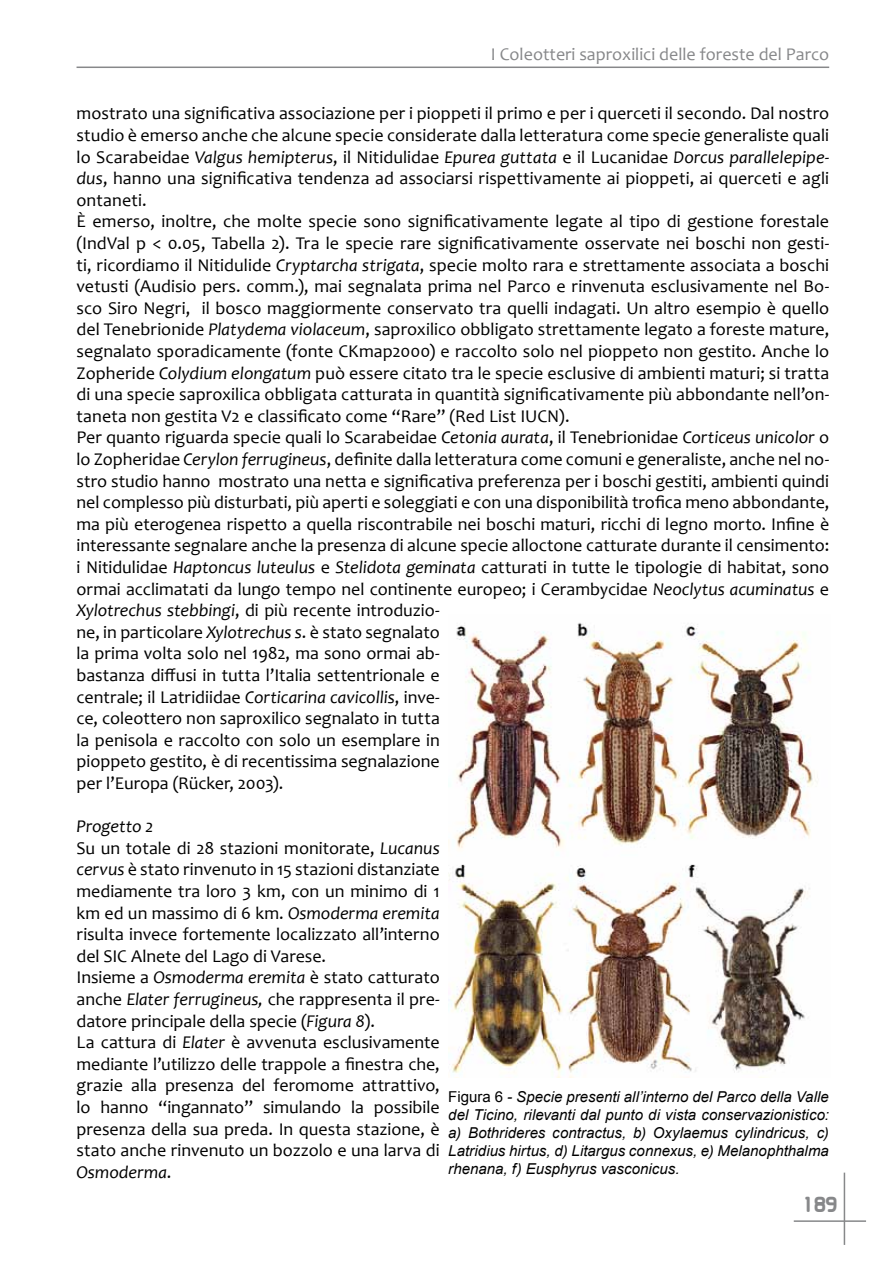
<style>
.page{position:relative;width:893px;height:1263px;background:#fff}
.page>*{position:absolute;margin:0;border:0;box-sizing:border-box;transform-origin:0 0}
.t1{font:19.5px "Airstrip Four";color:#87888a}
.t2{font:18px/21.6px "Candara";color:#000}
.t3{font:18px "Candara";color:#87888a}
.t4{font:italic 15px/18px "Arial";color:#000;text-align:justify}
.s1{font-style:italic}
.s2{font-style:normal}
</style>
<div class="page">
<hr style="left:77px;top:67px;width:752px;height:1px;background:#87888a">
<hr style="left:844px;top:1172px;width:1px;height:73px;background:#87888a">
<hr style="left:794px;top:1220px;width:72px;height:2px;background:#87888a">
<img style="left:448px;top:623px;width:369px;height:454px">
<p class="t3" style="left:491px;top:43px;width:340px">I Coleotteri saproxilici delle foreste del Parco</p>
<p class="t2" style="left:77px;top:103px;width:754px">mostrato una significativa associazione per i pioppeti il primo e per i querceti il secondo. Dal nostro studio è emerso anche che alcune specie considerate dalla letteratura come specie generaliste quali lo Scarabeidae <span class="s1">Valgus hemipterus</span>, il Nitidulidae <span class="s1">Epurea guttata</span> e il Lucanidae <span class="s1">Dorcus parallelepipe&shy;dus</span>, hanno una significativa tendenza ad associarsi rispettivamente ai pioppeti, ai querceti e agli ontaneti.<br>È emerso, inoltre, che molte specie sono significativamente legate al tipo di gestione forestale (IndVal p &lt; 0.05, Tabella 2). Tra le specie rare significativamente osservate nei boschi non gesti&shy;ti, ricordiamo il Nitidulide <span class="s1">Cryptarcha strigata</span>, specie molto rara e strettamente associata a boschi vetusti (Audisio pers. comm.), mai segnalata prima nel Parco e rinvenuta esclusivamente nel Bo&shy;sco Siro Negri, il bosco maggiormente conservato tra quelli indagati. Un altro esempio è quello del Tenebrionide <span class="s1">Platydema violaceum</span>, saproxilico obbligato strettamente legato a foreste mature, segnalato sporadicamente (fonte CKmap2000) e raccolto solo nel pioppeto non gestito. Anche lo Zopheride <span class="s1">Colydium elongatum</span> può essere citato tra le specie esclusive di ambienti maturi; si tratta di una specie saproxilica obbligata catturata in quantità significativamente più abbondante nell’on&shy;taneta non gestita V2 e classificato come “Rare” (Red List IUCN).<br>Per quanto riguarda specie quali lo Scarabeidae <span class="s1">Cetonia aurata</span>, il Tenebrionidae <span class="s1">Corticeus unicolor</span> o lo Zopheridae <span class="s1">Cerylon ferrugineus</span>, definite dalla letteratura come comuni e generaliste, anche nel no&shy;stro studio hanno mostrato una netta e significativa preferenza per i boschi gestiti, ambienti quindi nel complesso più disturbati, più aperti e soleggiati e con una disponibilità trofica meno abbondante, ma più eterogenea rispetto a quella riscontrabile nei boschi maturi, ricchi di legno morto. Infine è interessante segnalare anche la presenza di alcune specie alloctone catturate durante il censimento: i Nitidulidae <span class="s1">Haptoncus luteulus</span> e <span class="s1">Stelidota geminata</span> catturati in tutte le tipologie di habitat, sono ormai acclimatati da lungo tempo nel continente europeo; i Cerambycidae <span class="s1">Neoclytus acuminatus</span> e <span class="s1">Xylotrechus stebbingi</span>, di più recente introduzio-<br>ne, in particolare <span class="s1">Xylotrechus s</span>. è stato segnalato<br>la prima volta solo nel 1982, ma sono ormai ab-<br>bastanza diffusi in tutta l’Italia settentrionale e<br>centrale; il Latridiidae <span class="s1">Corticarina cavicollis</span>, inve-<br>ce, coleottero non saproxilico segnalato in tutta<br>la penisola e raccolto con solo un esemplare in<br>pioppeto gestito, è di recentissima segnalazione<br>per l’Europa (Rücker, 2003).</p>
<p class="t2" style="left:77px;top:815px;width:365px"><span class="s1">Progetto 2<br></span>Su un totale di 28 stazioni monitorate, <span class="s1">Lucanus cervus</span> è stato rinvenuto in 15 stazioni distanziate mediamente tra loro 3 km, con un minimo di 1 km ed un massimo di 6 km. <span class="s1">Osmoderma eremita </span>risulta invece fortemente localizzato all’interno del SIC Alnete del Lago di Varese.<br>Insieme a <span class="s1">Osmoderma eremita</span> è stato catturato anche <span class="s1">Elater ferrugineus,</span> che rappresenta il pre&shy;datore principale della specie (<span class="s1">Figura 8</span>).<br>La cattura di <span class="s1">Elater</span> è avvenuta esclusivamente mediante l’utilizzo delle trappole a finestra che, grazie alla presenza del feromome attrattivo, lo hanno “ingannato” simulando la possibile presenza della sua preda. In questa stazione, è stato anche rinvenuto un bozzolo e una larva di <span class="s1">Osmoderma</span>.</p>
<p class="t4" style="left:448px;top:1088px;width:382px"><span class="s2">Figura 6</span> - Specie presenti all’interno del Parco della Valle del Ticino, rilevanti dal punto di vista conservazionistico: a) Bothrideres contractus, b) Oxylaemus cylindricus, c)<br>Latridius hirtus, d) Litargus connexus, e) Melanophthalma rhenana, f) Eusphyrus vasconicus.</p>
<p class="t1" style="left:802px;top:1194px;width:37px">189</p>
</div>
